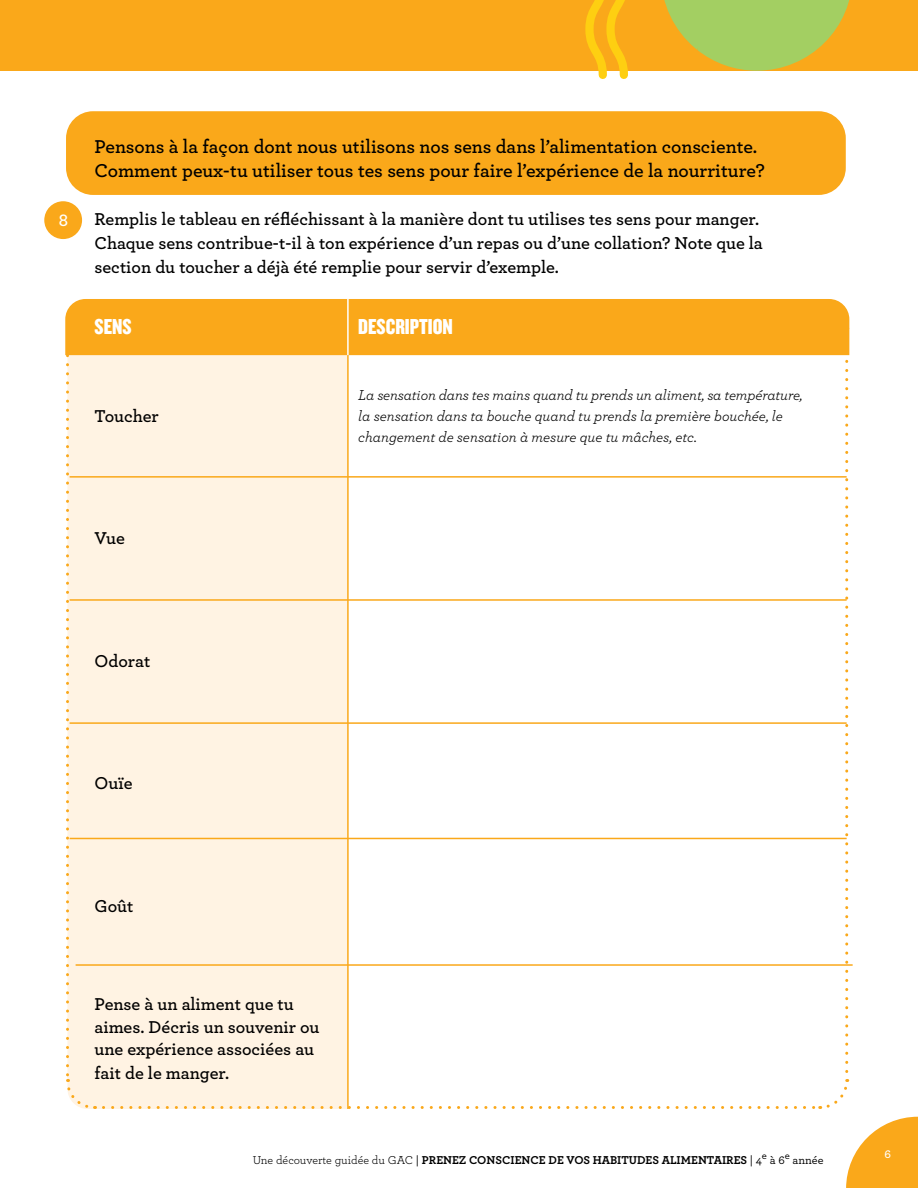
<style>
.page{position:relative;width:918px;height:1188px;background:#fff}
.page>*{position:absolute;margin:0;border:0;box-sizing:border-box;transform-origin:0 0}
.t1{font:22.5px "Knockout HTF69 Full Liteweight";color:#fff}
.t2{font:600 19.5px/24px "Archer";color:#000}
.t3{font:600 18px/23px "Archer";color:#000}
.t4{font:600 18px "Archer";color:#fff}
.t5{font:italic 15px/21px "Archer";color:#000}
.t6{font:700 12px "Archer";color:#000}
.t7{font:600 12px "Archer";color:#fff}
.s1{font-weight:400}
.s2{font-weight:500}
</style>
<div class="page">
<div style="left:96px;top:355px;width:251px;height:754px;background:#fff3e3"></div>
<svg style="left:65px;top:355px;width:31px;height:754px;background:#fef1df"></svg>
<svg style="left:103px;top:1079px;width:747px;height:30px"></svg>
<svg style="left:820px;top:355px;width:29px;height:717px"></svg>
<hr style="left:347px;top:349px;width:2px;height:760px;background:#faa81a">
<div style="left:65px;top:299px;width:784px;height:56px;background:#faa81a"></div>
<hr style="left:70px;top:476px;width:777px;height:2px;background:#faa81a">
<hr style="left:70px;top:599px;width:777px;height:2px;background:#faa81a">
<hr style="left:76px;top:964px;width:777px;height:2px;background:#faa81a">
<hr style="left:70px;top:722px;width:777px;height:2px;background:#faa81a">
<hr style="left:70px;top:838px;width:777px;height:1px;background:#faa81a">
<hr style="left:347px;top:299px;width:2px;height:56px;background:#fff">
<div style="left:66px;top:111px;width:780px;height:84px;background:#faa81a;border-radius:27px"></div>
<div style="left:44px;top:201px;width:38px;height:38px;background:#faa81a;border-radius:50%"></div>
<div style="left:0;top:0;width:918px;height:71px;background:#faa81a"></div>
<svg style="left:664px;top:0;width:186px;height:71px"></svg>
<svg style="left:585px;top:0;width:43px;height:79px"></svg>
<svg style="left:846px;top:1117px;width:72px;height:71px"></svg>
<p class="t4" style="left:59px;top:206px;width:11px">8</p>
<p class="t2" style="left:94px;top:134px;width:672px">Pensons à la façon dont nous utilisons nos sens dans l’alimentation consciente.<br>Comment peux-tu utiliser tous tes sens pour faire l’expérience de la nourriture?</p>
<p class="t3" style="left:94px;top:206px;width:670px;line-height:24px">Remplis le tableau en réfléchissant à la manière dont tu utilises tes sens pour manger.<br>Chaque sens contribue-t-il à ton expérience d’un repas ou d’une collation? Note que la section du toucher a déjà été remplie pour servir d’exemple.</p>
<p class="t1" style="left:94px;top:315px;width:39px">SENS</p>
<p class="t1" style="left:358px;top:315px;width:96px">DESCRIPTION</p>
<p class="t3" style="left:94px;top:404px;width:66px">Toucher</p>
<p class="t5" style="left:358px;top:384px;width:446px">La sensation dans tes mains quand tu prends un aliment, sa température, la sensation dans ta bouche quand tu prends la première bouchée, le changement de sensation à mesure que tu mâches, etc.</p>
<p class="t3" style="left:94px;top:526px;width:32px">Vue</p>
<p class="t3" style="left:94px;top:648px;width:57px">Odorat</p>
<p class="t3" style="left:94px;top:771px;width:40px">Ouïe</p>
<p class="t3" style="left:94px;top:893px;width:40px">Goût</p>
<p class="t3" style="left:94px;top:992px;width:227px">Pense à un aliment que tu aimes. Décris un souvenir ou une expérience associées au fait de le manger.</p>
<p class="t6" style="left:253px;top:1150px;width:572px"><span class="s1">Une découverte guidée du GAC</span> <span class="s2">|</span> PRENEZ CONSCIENCE DE VOS HABITUDES ALIMENTAIRES <span class="s2">| 4</span><sup>e</sup> <span class="s2">à 6</span><sup>e</sup> <span class="s2">année</span></p>
<p class="t7" style="left:885px;top:1145px;width:8px">6</p>
</div>
